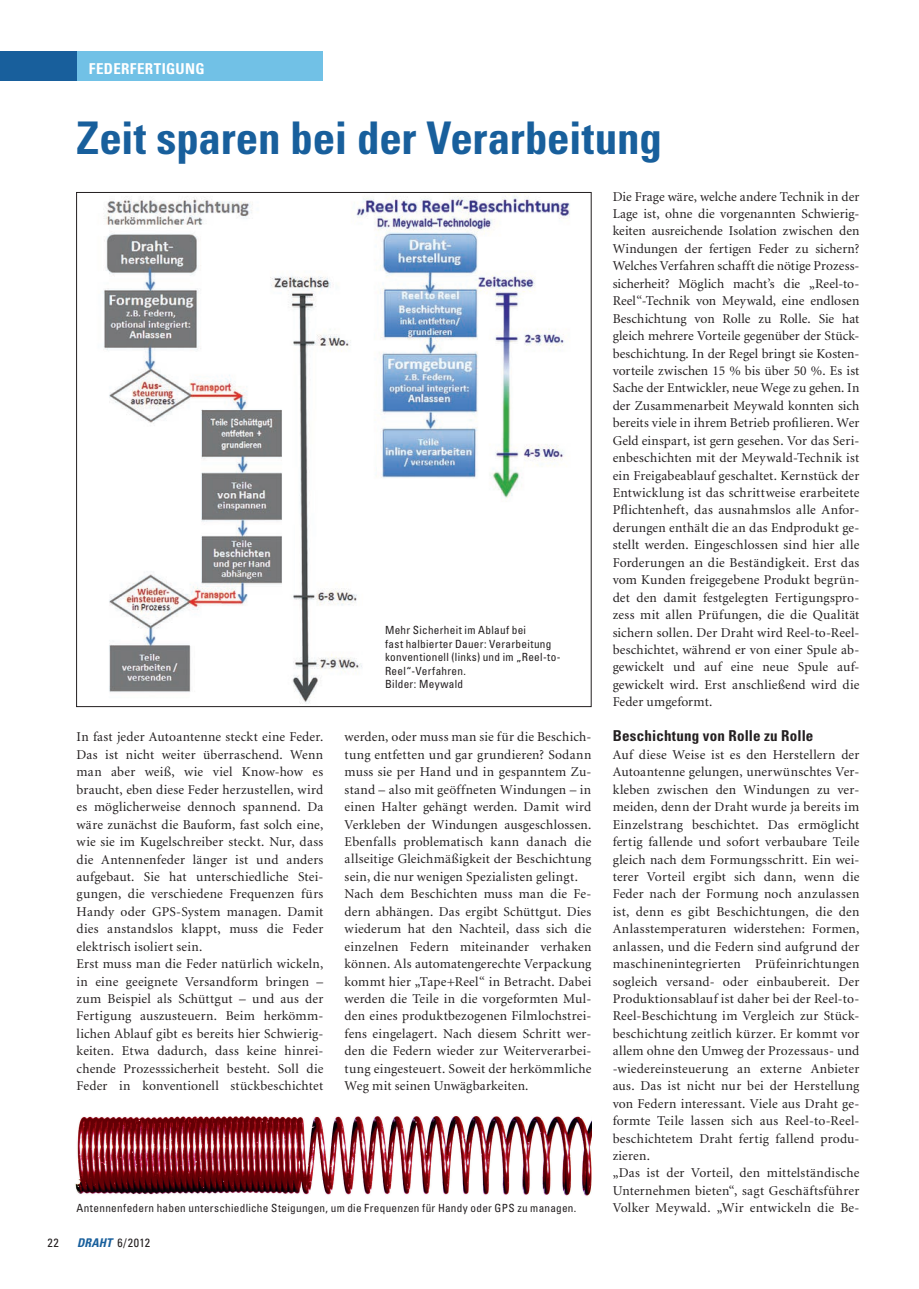
<style>
.page{position:relative;width:919px;height:1289px;background:#fff}
.page>*{position:absolute;margin:0;border:0;box-sizing:border-box;transform-origin:0 0}
.t1{font:700 condensed 45px "Univers LT";letter-spacing:-.005em;color:#185f9c}
.t2{font:700 condensed 15px "Univers LT";letter-spacing:.015em;color:#231f20}
.t3{font:700 condensed 15px "Univers LT";letter-spacing:.025em;color:#fff}
.t4{font:13.5px/17.4px "Minion LT";letter-spacing:.015em;color:#231f20}
.t5{font:condensed 12px "Univers LT";letter-spacing:.05em;color:#231f20}
.t6{font:condensed 11.25px/13.5px "Univers LT";letter-spacing:.025em;color:#231f20}
.s1{font-weight:700;font-style:italic;color:#185f9c}
</style>
<div class="page">
<div style="left:77px;top:51px;width:246px;height:30px;background:#71c1e6"></div>
<div style="left:0;top:51px;width:77px;height:30px;background:#185f9c"></div>
<img style="left:103px;top:194px;width:467px;height:510px">
<img style="left:75px;top:1116px;width:516px;height:80px">
<p class="t3" style="left:89px;top:60px;width:117px">FEDERFERTIGUNG</p>
<h1 class="t1" style="left:77px;top:110px;width:586px">Zeit sparen bei der Verarbeitung</h1>
<p class="t6" style="left:385px;top:623px;width:177px">Mehr Sicherheit im Ablauf bei<br>fast halbierter Dauer: Verarbeitung konventionell (links) und im „Reel-to-<br>Reel“-Verfahren.<br>Bilder: Meywald</p>
<p class="t4" style="left:77px;top:729px;width:248px">In fast jeder Autoantenne steckt eine Feder.<br>Das ist nicht weiter überraschend. Wenn man aber weiß, wie viel Know-how es braucht, eben diese Feder herzustellen, wird es möglicherweise dennoch spannend. Da wäre zunächst die Bauform, fast solch eine, wie sie im Kugelschreiber steckt. Nur, dass die Antennenfeder länger ist und anders aufgebaut. Sie hat unterschiedliche Stei&shy;gungen, die verschiedene Frequenzen fürs Handy oder GPS-System managen. Damit dies anstandslos klappt, muss die Feder elektrisch isoliert sein.<br>Erst muss man die Feder natürlich wickeln, in eine geeignete Versandform bringen – zum Beispiel als Schüttgut – und aus der Fertigung auszusteuern. Beim herkömm&shy;lichen Ablauf gibt es bereits hier Schwierig&shy;keiten. Etwa dadurch, dass keine hinrei&shy;chende Prozesssicherheit besteht. Soll die Feder in konventionell stückbeschichtet</p>
<p class="t4" style="left:344px;top:729px;width:248px">werden, oder muss man sie für die Beschich&shy;tung entfetten und gar grundieren? Sodann muss sie per Hand und in gespanntem Zu&shy;stand – also mit geöffneten Windungen – in einen Halter gehängt werden. Damit wird Verkleben der Windungen ausgeschlossen.<br>Ebenfalls problematisch kann danach die allseitige Gleichmäßigkeit der Beschichtung sein, die nur wenigen Spezialisten gelingt.<br>Nach dem Beschichten muss man die Fe&shy;dern abhängen. Das ergibt Schüttgut. Dies wiederum hat den Nachteil, dass sich die einzelnen Federn miteinander verhaken können. Als automatengerechte Verpackung kommt hier „Tape+Reel“ in Betracht. Dabei werden die Teile in die vorgeformten Mul&shy;den eines produktbezogenen Filmlochstrei&shy;fens eingelagert. Nach diesem Schritt wer&shy;den die Federn wieder zur Weiterverarbei&shy;tung eingesteuert. Soweit der herkömmliche Weg mit seinen Unwägbarkeiten.</p>
<p class="t6" style="left:76px;top:1201px;width:501px">Antennenfedern haben unterschiedliche Steigungen, um die Frequenzen für Handy oder GPS zu managen.</p>
<p class="t5" style="left:47px;top:1234px;width:13px">22</p>
<p class="t5" style="left:77px;top:1234px;width:75px"><span class="s1">DRAHT</span> 6/2012</p>
<p class="t4" style="left:612px;top:188px;width:248px;text-align:justify">Die Frage wäre, welche andere Technik in der Lage ist, ohne die vorgenannten Schwierig&shy;keiten ausreichende Isolation zwischen den Windungen der fertigen Feder zu sichern?<br>Welches Verfahren schafft die nötige Prozess&shy;sicherheit? Möglich macht’s die „Reel-to-Reel“-Technik von Meywald, eine endlosen Beschichtung von Rolle zu Rolle. Sie hat gleich mehrere Vorteile gegenüber der Stück&shy;beschichtung. In der Regel bringt sie Kosten&shy;vorteile zwischen 15 % bis über 50 %. Es ist Sache der Entwickler, neue Wege zu gehen. In der Zusammenarbeit Meywald konnten sich bereits viele in ihrem Betrieb profilieren. Wer Geld einspart, ist gern gesehen. Vor das Seri&shy;enbeschichten mit der Meywald-Technik ist ein Freigabeablauf geschaltet. Kernstück der Entwicklung ist das schrittweise erarbeitete Pflichtenheft, das ausnahmslos alle Anfor&shy;derungen enthält die an das Endprodukt ge&shy;stellt werden. Eingeschlossen sind hier alle Forderungen an die Beständigkeit. Erst das vom Kunden freigegebene Produkt begrün&shy;det den damit festgelegten Fertigungspro&shy;zess mit allen Prüfungen, die die Qualität sichern sollen. Der Draht wird Reel-to-Reel&shy;beschichtet, während er von einer Spule ab&shy;gewickelt und auf eine neue Spule auf&shy;gewickelt wird. Erst anschließend wird die Feder umgeformt.</p>
<p class="t2" style="left:612px;top:727px;width:202px">Beschichtung von Rolle zu Rolle</p>
<p class="t4" style="left:612px;top:746px;width:248px">Auf diese Weise ist es den Herstellern der Autoantenne gelungen, unerwünschtes Ver&shy;kleben zwischen den Windungen zu ver&shy;meiden, denn der Draht wurde ja bereits im Einzelstrang beschichtet. Das ermöglicht fertig fallende und sofort verbaubare Teile gleich nach dem Formungsschritt. Ein wei&shy;terer Vorteil ergibt sich dann, wenn die Feder nach der Formung noch anzulassen ist, denn es gibt Beschichtungen, die den Anlasstemperaturen widerstehen: Formen, anlassen, und die Federn sind aufgrund der maschinenintegrierten Prüfeinrichtungen sogleich versand- oder einbaubereit. Der Produktionsablauf ist daher bei der Reel-to-Reel-Beschichtung im Vergleich zur Stück&shy;beschichtung zeitlich kürzer. Er kommt vor allem ohne den Umweg der Prozessaus- und -wiedereinsteuerung an externe Anbieter aus. Das ist nicht nur bei der Herstellung von Federn interessant. Viele aus Draht ge&shy;formte Teile lassen sich aus Reel-to-Reel&shy;beschichtetem Draht fertig fallend produ&shy;zieren.<br>„Das ist der Vorteil, den mittelständische Unternehmen bieten“, sagt Geschäftsführer Volker Meywald. „Wir entwickeln die Be-</p>
</div>
